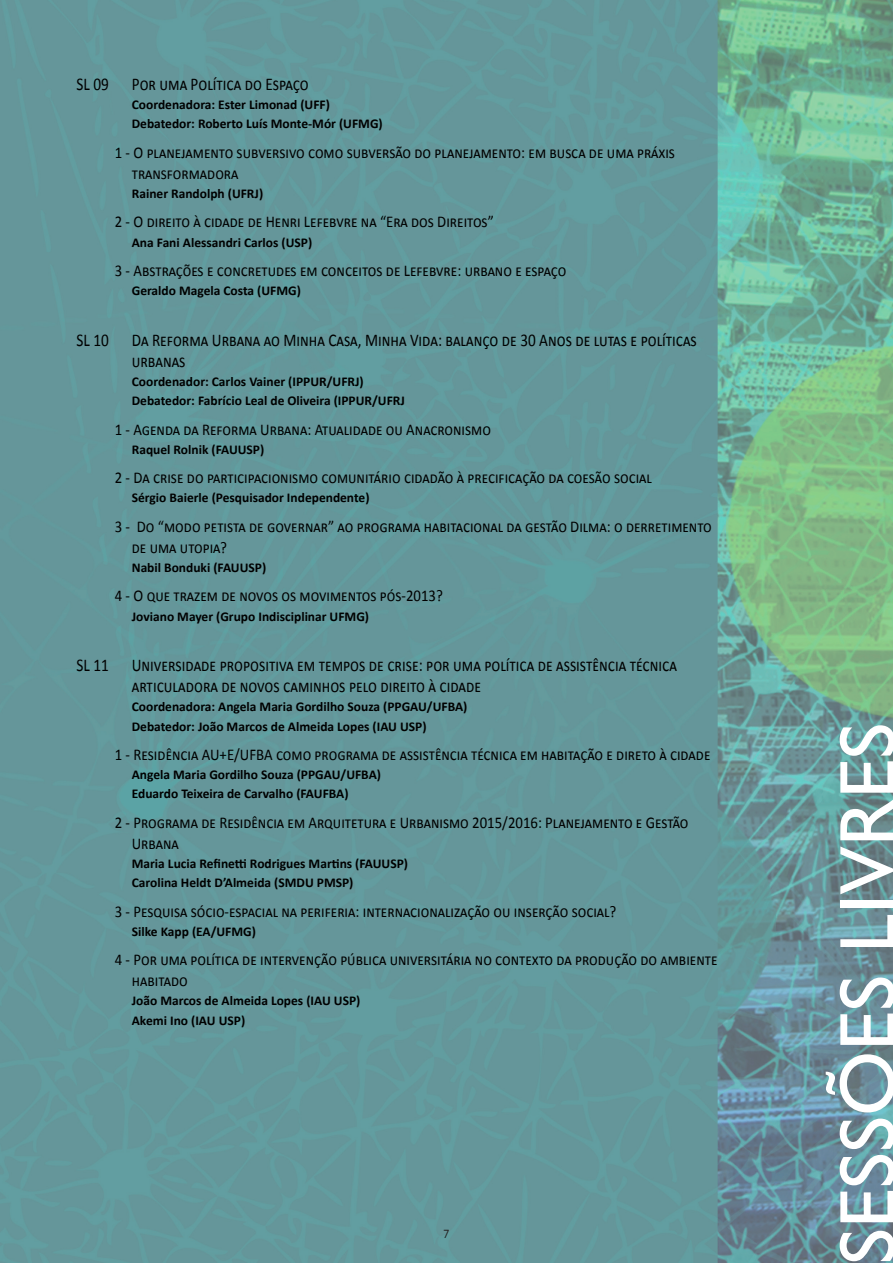
<style>
.page{position:relative;width:893px;height:1263px;background:#fff}
.page>*{position:absolute;margin:0;border:0;box-sizing:border-box;transform-origin:0 0}
.t1{font:79.2px "Gill Sans";color:#fff}
.t2{font:18px/21px "Calibri";color:#000;scale:.85 1}
.t3{font:16.5px/21px "Calibri";color:#000;scale:.9 1}
.t4{font:700 13.5px/19.2px "Calibri";color:#000}
.t5{font:12px "Andale Mono";color:#231f20}
</style>
<div class="page">
<img style="left:0;top:0;width:893px;height:1263px">
<p class="t2" style="left:77px;top:74px;width:39px">SL 09</p>
<p class="t2" style="left:132px;top:74px;width:210px">Por uma Política do Espaço</p>
<p class="t4" style="left:132px;top:95px;width:252px">Coordenadora: Ester Limonad (UFF)<br>Debatedor: Roberto Luís Monte-Mór (UFMG)</p>
<p class="t3" style="left:132px;top:142px;width:605px;text-indent:-17px">1 - O planejamento subversivo como subversão do planejamento: em busca de uma práxis transformadora</p>
<p class="t4" style="left:132px;top:184px;width:133px">Rainer Randolph (UFRJ)</p>
<p class="t3" style="left:115px;top:211px;width:423px">2 - O direito à cidade de Henri Lefebvre na “Era dos Direitos”</p>
<p class="t4" style="left:132px;top:232px;width:182px">Ana Fani Alessandri Carlos (USP)</p>
<p class="t3" style="left:115px;top:260px;width:503px">3 - Abstrações e concretudes em conceitos de Lefebvre: urbano e espaço</p>
<p class="t4" style="left:132px;top:281px;width:171px">Geraldo Magela Costa (UFMG)</p>
<p class="t2" style="left:77px;top:329px;width:39px">SL 10</p>
<p class="t2" style="left:132px;top:329px;width:666px">Da Reforma Urbana ao Minha Casa, Minha Vida: balanço de 30 Anos de lutas e políticas urbanas</p>
<p class="t4" style="left:132px;top:372px;width:275px">Coordenador: Carlos Vainer (IPPUR/UFRJ)<br>Debatedor: Fabrício Leal de Oliveira (IPPUR/UFRJ</p>
<p class="t3" style="left:115px;top:419px;width:420px">1 - Agenda da Reforma Urbana: Atualidade ou Anacronismo</p>
<p class="t4" style="left:132px;top:440px;width:134px">Raquel Rolnik (FAUUSP)</p>
<p class="t3" style="left:115px;top:467px;width:598px">2 - Da crise do participacionismo comunitário cidadão à precificação da coesão social</p>
<p class="t4" style="left:132px;top:488px;width:239px">Sérgio Baierle (Pesquisador Independente)</p>
<p class="t3" style="left:132px;top:516px;width:646px;text-indent:-17px">3 - Do “modo petista de governar” ao programa habitacional da gestão Dilma: o derretimento de uma utopia?</p>
<p class="t4" style="left:132px;top:558px;width:136px">Nabil Bonduki (FAUUSP)</p>
<p class="t3" style="left:115px;top:585px;width:366px">4 - O que trazem de novos os movimentos pós-2013?</p>
<p class="t4" style="left:132px;top:606px;width:239px">Joviano Mayer (Grupo Indisciplinar UFMG)</p>
<p class="t2" style="left:77px;top:655px;width:39px">SL 11</p>
<p class="t2" style="left:132px;top:655px;width:643px">Universidade propositiva em tempos de crise: por uma política de assistência técnica articuladora de novos caminhos pelo direito à cidade</p>
<p class="t4" style="left:132px;top:697px;width:337px">Coordenadora: Angela Maria Gordilho Souza (PPGAU/UFBA)<br>Debatedor: João Marcos de Almeida Lopes (IAU USP)</p>
<p class="t3" style="left:115px;top:744px;width:663px">1 - Residência AU+E/UFBA como programa de assistência técnica em habitação e direto à cidade</p>
<p class="t4" style="left:132px;top:765px;width:251px">Angela Maria Gordilho Souza (PPGAU/UFBA)<br>Eduardo Teixeira de Carvalho (FAUFBA)</p>
<p class="t3" style="left:132px;top:812px;width:620px;text-indent:-17px">2 - Programa de Residência em Arquitetura e Urbanismo 2015/2016: Planejamento e Gestão<br>Urbana</p>
<p class="t4" style="left:132px;top:854px;width:278px">Maria Lucia Refinetti Rodrigues Martins (FAUUSP)<br>Carolina Heldt D’Almeida (SMDU PMSP)</p>
<p class="t3" style="left:115px;top:901px;width:559px">3 - Pesquisa sócio-espacial na periferia: internacionalização ou inserção social?</p>
<p class="t4" style="left:132px;top:922px;width:126px">Silke Kapp (EA/UFMG)</p>
<p class="t3" style="left:132px;top:949px;width:652px;text-indent:-17px">4 - Por uma política de intervenção pública universitária no contexto da produção do ambiente habitado</p>
<p class="t4" style="left:132px;top:991px;width:230px">João Marcos de Almeida Lopes (IAU USP)<br>Akemi Ino (IAU USP)</p>
<p class="t5" style="left:443px;top:1226px;width:9px">7</p>
<h1 class="t1" style="left:821px;top:1264px;width:543px;rotate:-90deg">SESSÕES LIVRES</h1>
</div>
